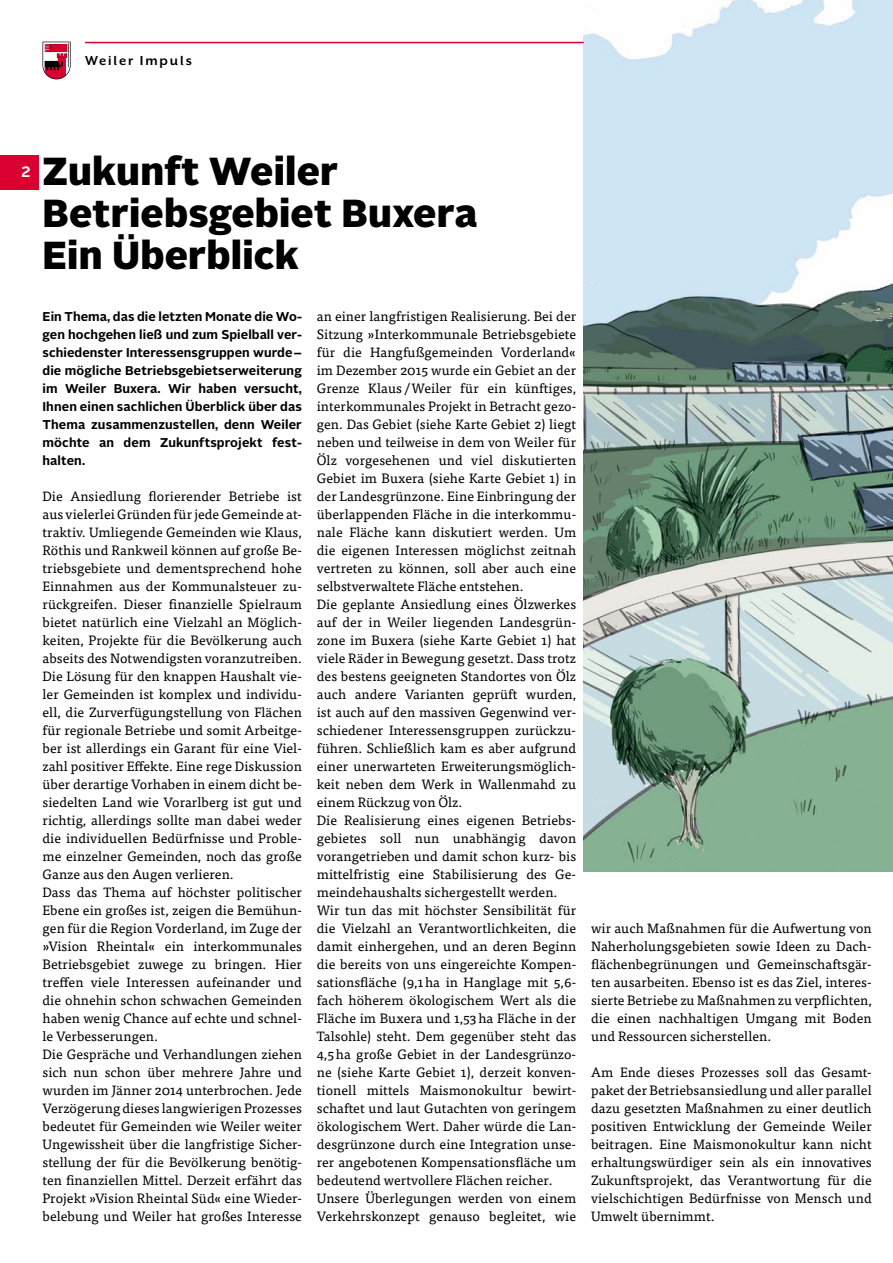
<style>
.page{position:relative;width:893px;height:1263px;background:#fff}
.page>*{position:absolute;margin:0;border:0;box-sizing:border-box;transform-origin:0 0}
.t1{font:900 39px/42px "Alright Sans";letter-spacing:.005em;color:#000}
.t2{font:700 15px "Mr Eaves XL San OT";letter-spacing:.125em;color:#000}
.t3{font:700 15px "Alright Sans";color:#fff}
.t4{font:13.5px/18px "Tisa Pro";letter-spacing:.005em;color:#000}
.t5{font:700 12.75px/18px "Alright Sans";letter-spacing:.01em;color:#000;text-align:justify}
</style>
<div class="page">
<img style="left:584px;top:0;width:309px;height:871px">
<div style="left:0;top:155px;width:39px;height:34px;background:#da002f"></div>
<svg style="left:43px;top:42px;width:28px;height:37px"></svg>
<hr style="left:85px;top:42px;width:499px;height:1px;background:#da002f">
<p class="t2" style="left:85px;top:53px;width:108px">Weiler Impuls</p>
<p class="t3" style="left:21px;top:161px;width:11px">2</p>
<h1 class="t1" style="left:43px;top:150px;width:436px">Zukunft Weiler<br>Betriebsgebiet Buxera<br>Ein Überblick</h1>
<p class="t5" style="left:43px;top:308px;width:261px">Ein Thema, das die letzten Monate die Wo&shy;gen hochgehen ließ und zum Spielball ver&shy;schiedenster Interessensgruppen wurde – die mögliche Betriebsgebietserweiterung im Weiler Buxera. Wir haben versucht, Ihnen einen sachlichen Überblick über das Thema zusammenzustellen, denn Weiler möchte an dem Zukunftsprojekt fest&shy;halten.</p>
<p class="t4" style="left:43px;top:486px;width:261px">Die Ansiedlung florierender Betriebe ist aus vielerlei Gründen für jede Gemeinde at&shy;traktiv. Umliegende Gemeinden wie Klaus, Röthis und Rankweil können auf große Be&shy;triebsgebiete und dementsprechend hohe Einnahmen aus der Kommunalsteuer zu&shy;rückgreifen. Dieser finanzielle Spielraum bietet natürlich eine Vielzahl an Möglich&shy;keiten, Projekte für die Bevölkerung auch abseits des Notwendigsten voranzutreiben.<br>Die Lösung für den knappen Haushalt vie&shy;ler Gemeinden ist komplex und individu&shy;ell, die Zurverfügungstellung von Flächen für regionale Betriebe und somit Arbeitge&shy;ber ist allerdings ein Garant für eine Viel&shy;zahl positiver Effekte. Eine rege Diskussion über derartige Vorhaben in einem dicht be&shy;siedelten Land wie Vorarlberg ist gut und richtig, allerdings sollte man dabei weder die individuellen Bedürfnisse und Proble&shy;me einzelner Gemeinden, noch das große Ganze aus den Augen verlieren.<br>Dass das Thema auf höchster politischer Ebene ein großes ist, zeigen die Bemühun&shy;gen für die Region Vorderland, im Zuge der »Vision Rheintal« ein interkommunales Betriebsgebiet zuwege zu bringen. Hier treffen viele Interessen aufeinander und die ohnehin schon schwachen Gemeinden haben wenig Chance auf echte und schnel&shy;le Verbesserungen.<br>Die Gespräche und Verhandlungen ziehen sich nun schon über mehrere Jahre und wurden im Jänner 2014 unterbrochen. Jede Verzögerung dieses langwierigen Prozesses bedeutet für Gemeinden wie Weiler weiter Ungewissheit über die langfristige Sicher&shy;stellung der für die Bevölkerung benötig&shy;ten finanziellen Mittel. Derzeit erfährt das Projekt »Vision Rheintal Süd« eine Wieder&shy;belebung und Weiler hat großes Interesse</p>
<p class="t4" style="left:317px;top:306px;width:261px">an einer langfristigen Realisierung. Bei der Sitzung »Interkommunale Betriebsgebiete für die Hangfußgemeinden Vorderland« im Dezember 2015 wurde ein Gebiet an der Grenze Klaus /Weiler für ein künftiges, interkommunales Projekt in Betracht gezo&shy;gen. Das Gebiet (siehe Karte Gebiet 2) liegt neben und teilweise in dem von Weiler für Ölz vorgesehenen und viel diskutierten Gebiet im Buxera (siehe Karte Gebiet 1) in der Landesgrünzone. Eine Einbringung der überlappenden Fläche in die interkommu&shy;nale Fläche kann diskutiert werden. Um die eigenen Interessen möglichst zeitnah vertreten zu können, soll aber auch eine selbstverwaltete Fläche entstehen.<br>Die geplante Ansiedlung eines Ölzwerkes auf der in Weiler liegenden Landesgrün&shy;zone im Buxera (siehe Karte Gebiet 1) hat viele Räder in Bewegung gesetzt. Dass trotz des bestens geeigneten Standortes von Ölz auch andere Varianten geprüft wurden, ist auch auf den massiven Gegenwind ver&shy;schiedener Interessensgruppen zurückzu&shy;führen. Schließlich kam es aber aufgrund einer unerwarteten Erweiterungsmöglich&shy;keit neben dem Werk in Wallenmahd zu einem Rückzug von Ölz.<br>Die Realisierung eines eigenen Betriebs&shy;gebietes soll nun unabhängig davon vorangetrieben und damit schon kurz- bis mittelfristig eine Stabilisierung des Ge&shy;meindehaushalts sichergestellt werden.<br>Wir tun das mit höchster Sensibilität für die Vielzahl an Verantwortlichkeiten, die damit einhergehen, und an deren Beginn die bereits von uns eingereichte Kompen&shy;sationsfläche (9,1ha in Hanglage mit 5,6- fach höherem ökologischem Wert als die Fläche im Buxera und 1,53ha Fläche in der Talsohle) steht. Dem gegenüber steht das 4,5ha große Gebiet in der Landesgrünzo&shy;ne (siehe Karte Gebiet 1), derzeit konven&shy;tionell mittels Maismonokultur bewirt&shy;schaftet und laut Gutachten von geringem ökologischem Wert. Daher würde die Lan&shy;desgrünzone durch eine Integration unse&shy;rer angebotenen Kompensationsfläche um bedeutend wertvollere Flächen reicher.<br>Unsere Überlegungen werden von einem Verkehrskonzept genauso begleitet, wie</p>
<p class="t4" style="left:591px;top:918px;width:282px;text-align:justify">wir auch Maßnahmen für die Aufwertung von Naherholungsgebieten sowie Ideen zu Dach&shy;flächenbegrünungen und Gemeinschaftsgär&shy;ten ausarbeiten. Ebenso ist es das Ziel, interes&shy;sierte Betriebe zu Maßnahmen zu verpflichten, die einen nachhaltigen Umgang mit Boden und Ressourcen sicherstellen.</p>
<p class="t4" style="left:591px;top:1062px;width:282px;text-align:justify">Am Ende dieses Prozesses soll das Gesamt&shy;paket der Betriebsansiedlung und aller parallel dazu gesetzten Maßnahmen zu einer deutlich positiven Entwicklung der Gemeinde Weiler beitragen. Eine Maismonokultur kann nicht erhaltungswürdiger sein als ein innovatives Zukunftsprojekt, das Verantwortung für die vielschichtigen Bedürfnisse von Mensch und Umwelt übernimmt.</p>
</div>
